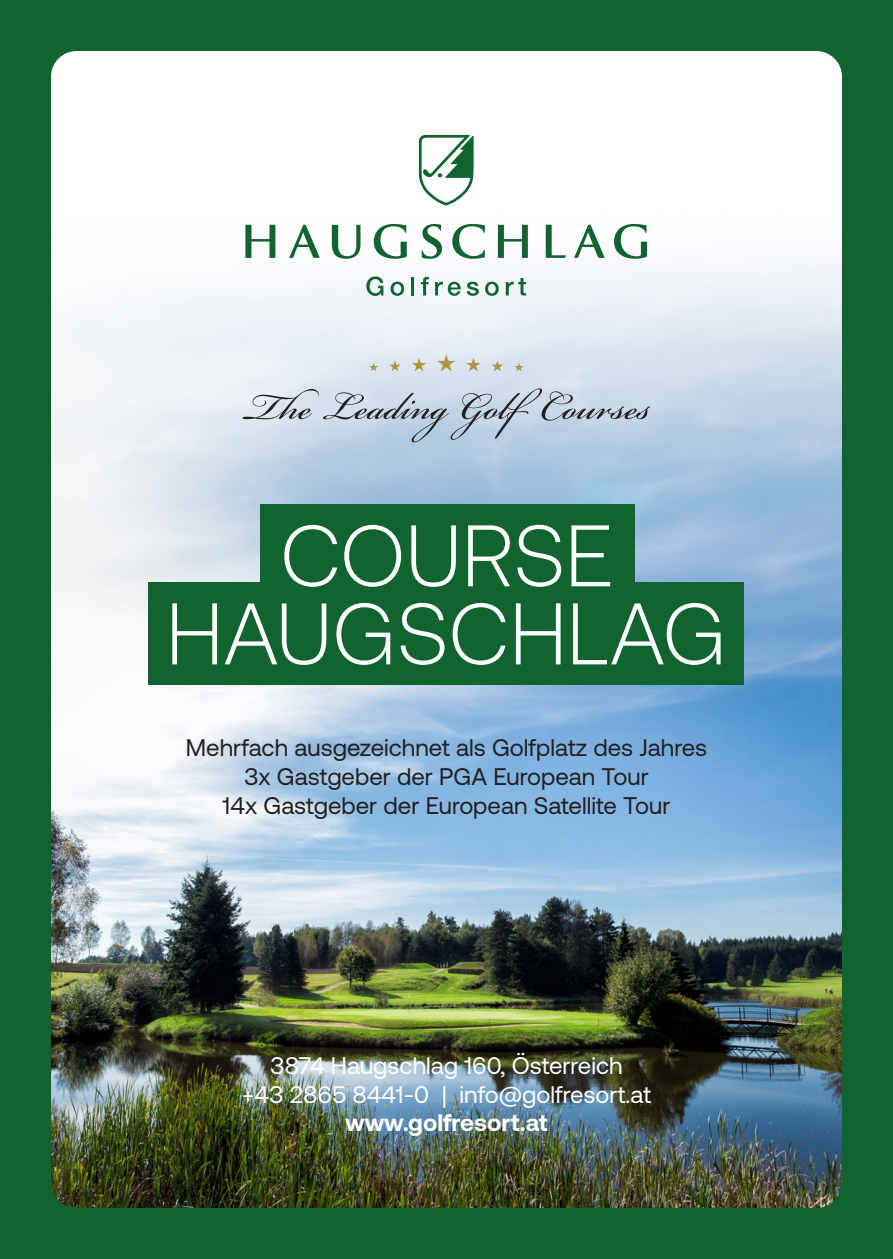
<style>
.page{position:relative;width:893px;height:1259px;background:#116330}
.page>*{position:absolute;margin:0;border:0;box-sizing:border-box;transform-origin:0 0}
.t1{font:300 87px/78px "Aeonik";color:#fff;text-align:center}
.t2{font:24px/28.8px "Aeonik";color:#231f20;text-align:center}
.t3{font:24px/28.8px "Aeonik";color:#fff;text-align:center}
.t4{font:700 24px "Aeonik";color:#fff}
</style>
<div class="page">
<img style="left:51px;top:51px;width:791px;height:1157px">
<svg style="left:245px;top:225px;width:30px;height:33px"></svg>
<svg style="left:332px;top:225px;width:28px;height:34px"></svg>
<svg style="left:374px;top:224px;width:33px;height:35px"></svg>
<svg style="left:614px;top:224px;width:33px;height:35px"></svg>
<svg style="left:546px;top:225px;width:20px;height:33px"></svg>
<svg style="left:574px;top:225px;width:31px;height:33px"></svg>
<svg style="left:289px;top:225px;width:31px;height:33px"></svg>
<svg style="left:242px;top:388px;width:409px;height:61px;background:#b8c8d7"></svg>
<svg style="left:412px;top:350px;width:16px;height:21px"></svg>
<svg style="left:388px;top:355px;width:14px;height:16px"></svg>
<svg style="left:362px;top:349px;width:18px;height:22px"></svg>
<svg style="left:434px;top:354px;width:47px;height:17px"></svg>
<svg style="left:487px;top:355px;width:16px;height:16px"></svg>
<svg style="left:509px;top:351px;width:21px;height:20px"></svg>
<svg style="left:366px;top:276px;width:39px;height:55px;background:#d6e3e1"></svg>
<hr style="left:411px;top:277px;width:3px;height:18px;background:#116330">
<svg style="left:417px;top:135px;width:115px;height:196px;background:#dae6e1"></svg>
<div style="left:149px;top:583px;width:595px;height:102px;background:#116330"></div>
<div style="left:260px;top:505px;width:374px;height:102px;background:#116330"></div>
<h1 class="t1" style="left:166px;top:517px;width:562px">COURSE<br>HAUGSCHLAG</h1>
<p class="t2" style="left:186px;top:733px;width:523px">Mehrfach ausgezeichnet als Golfplatz des Jahres<br>3x Gastgeber der PGA European Tour<br>14x Gastgeber der European Satellite Tour</p>
<p class="t3" style="left:242px;top:1051px;width:411px">3874 Haugschlag 160, Österreich<br>+43 2865 8441-0 | info@golfresort.at</p>
<p class="t4" style="left:345px;top:1109px;width:204px">www.golfresort.at</p>
</div>
